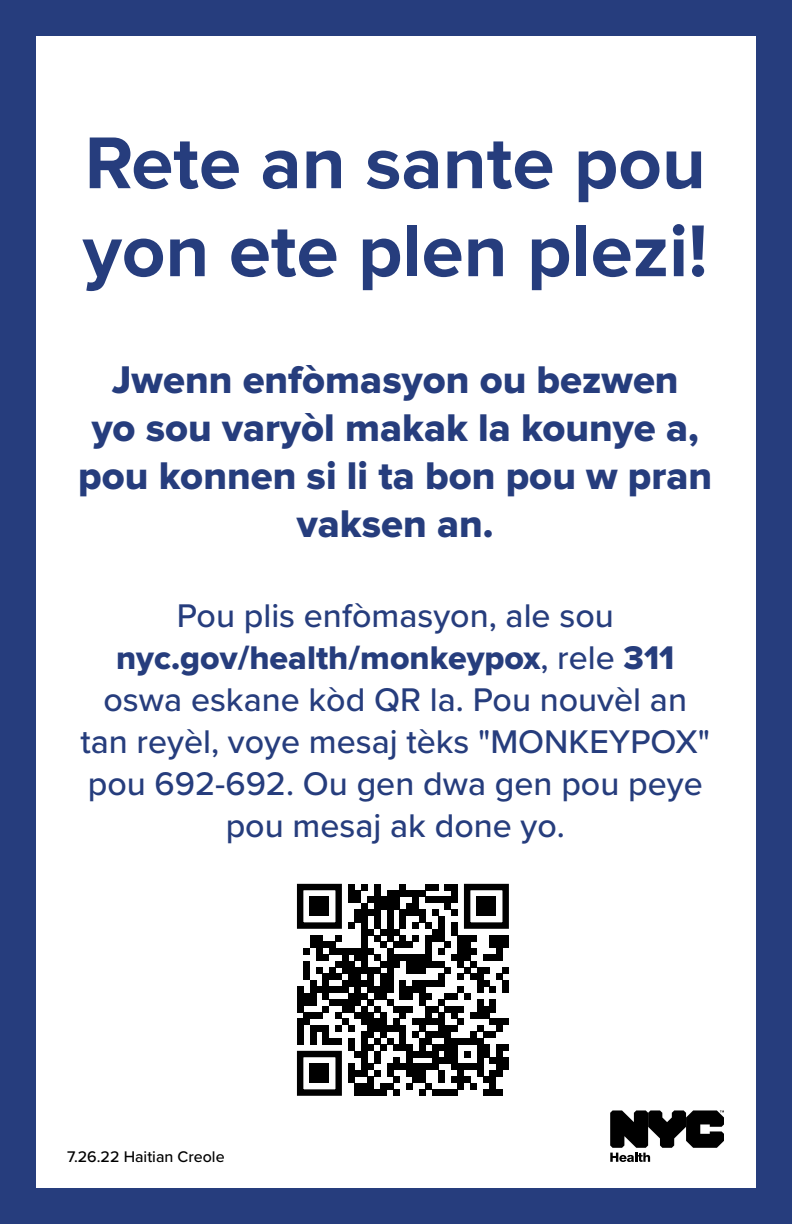
<style>
.page{position:relative;width:792px;height:1224px;background:#263d7d}
.page>*{position:absolute;margin:0;border:0;box-sizing:border-box;transform-origin:0 0}
.t1{font:700 76px/88px "Proxima Nova";color:#263d7d}
.t2{font:40px/48px "Proxima Nova Extrabld";color:#263d7d;text-align:center}
.t3{font:500 34px/42px "Proxima Nova";color:#263d7d;text-align:center}
.t4{font:500 16px "Proxima Nova";color:#000}
.s1{font-family:"Proxima Nova Extrabld";font-weight:400}
</style>
<div class="page">
<div style="left:36px;top:36px;width:720px;height:1152px;background:#fff"></div>
<svg style="left:296px;top:883px;width:213px;height:213px"></svg>
<div style="left:310px;top:897px;width:19px;height:19px;background:#000"></div>
<div style="left:477px;top:897px;width:19px;height:19px;background:#000"></div>
<div style="left:310px;top:1064px;width:19px;height:19px;background:#000"></div>
<div style="left:348px;top:922px;width:7px;height:7px;background:#000"></div>
<div style="left:335px;top:935px;width:7px;height:7px;background:#000"></div>
<div style="left:361px;top:922px;width:7px;height:7px;background:#000"></div>
<div style="left:335px;top:948px;width:7px;height:6px;background:#000"></div>
<div style="left:374px;top:922px;width:6px;height:7px;background:#000"></div>
<div style="left:335px;top:961px;width:7px;height:6px;background:#000"></div>
<div style="left:387px;top:922px;width:6px;height:7px;background:#000"></div>
<div style="left:335px;top:974px;width:7px;height:6px;background:#000"></div>
<div style="left:400px;top:922px;width:6px;height:7px;background:#000"></div>
<div style="left:335px;top:987px;width:7px;height:6px;background:#000"></div>
<div style="left:413px;top:922px;width:6px;height:7px;background:#000"></div>
<div style="left:335px;top:999px;width:7px;height:7px;background:#000"></div>
<div style="left:425px;top:922px;width:7px;height:7px;background:#000"></div>
<div style="left:335px;top:1012px;width:7px;height:7px;background:#000"></div>
<div style="left:438px;top:922px;width:7px;height:7px;background:#000"></div>
<div style="left:335px;top:1025px;width:7px;height:7px;background:#000"></div>
<div style="left:451px;top:922px;width:7px;height:7px;background:#000"></div>
<div style="left:335px;top:1038px;width:7px;height:6px;background:#000"></div>
<div style="left:451px;top:1038px;width:7px;height:6px;background:#000"></div>
<div style="left:451px;top:1044px;width:7px;height:7px;background:#000"></div>
<div style="left:451px;top:1051px;width:7px;height:6px;background:#000"></div>
<div style="left:451px;top:1057px;width:7px;height:7px;background:#000"></div>
<div style="left:477px;top:1044px;width:6px;height:7px;background:#000"></div>
<svg style="left:477px;top:1051px;width:6px;height:6px"></svg>
<div style="left:477px;top:1057px;width:6px;height:7px;background:#000"></div>
<svg style="left:477px;top:1064px;width:6px;height:6px"></svg>
<svg style="left:458px;top:1038px;width:12px;height:6px"></svg>
<div style="left:470px;top:1038px;width:7px;height:6px;background:#000"></div>
<svg style="left:477px;top:1038px;width:6px;height:6px"></svg>
<div style="left:451px;top:1064px;width:7px;height:6px;background:#000"></div>
<svg style="left:458px;top:1064px;width:12px;height:6px"></svg>
<div style="left:470px;top:1064px;width:7px;height:6px;background:#000"></div>
<svg style="left:464px;top:1051px;width:6px;height:6px"></svg>
<svg style="left:610px;top:1110px;width:114px;height:52px"></svg>
<p class="t1" style="left:83px;top:121px;width:626px">Rete an sante pou yon ete plen plezi!</p>
<p class="t2" style="left:78px;top:357px;width:636px">Jwenn enfòmasyon ou bezwen<br>yo sou varyòl makak la kounye a, pou konnen si li ta bon pou w pran vaksen an.</p>
<p class="t3" style="left:80px;top:593px;width:631px">Pou plis enfòmasyon, ale sou <span class="s1">nyc.gov/health/monkeypox</span>, rele <span class="s1">311 </span>oswa eskane kòd QR la. Pou nouvèl an tan reyèl, voye mesaj tèks "MONKEYPOX" pou 692-692. Ou gen dwa gen pou peye pou mesaj ak done yo.</p>
<p class="t4" style="left:67px;top:1145px;width:159px">7.26.22 Haitian Creole</p>
</div>
